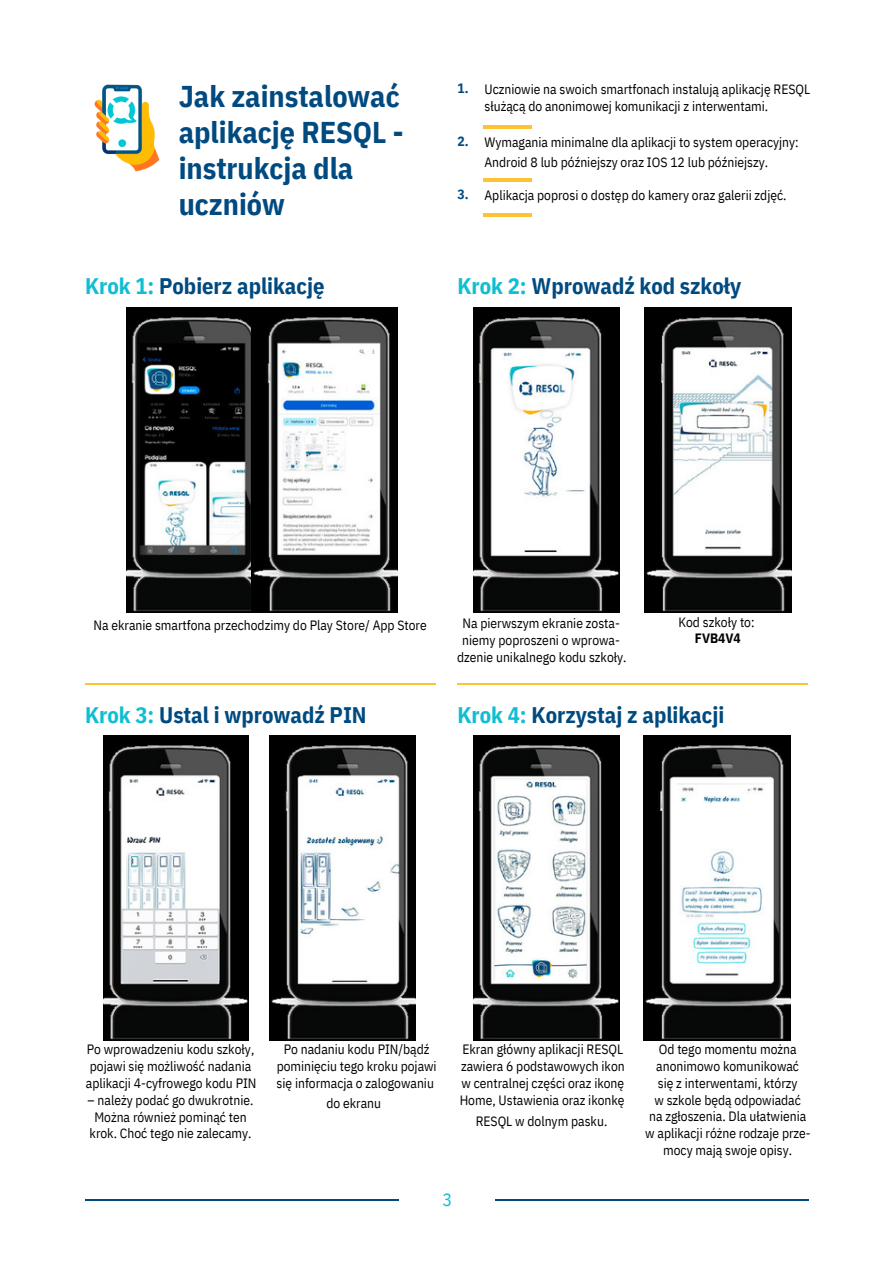
<style>
.page{position:relative;width:894px;height:1264px;background:#fff}
.page>*{position:absolute;margin:0;border:0;box-sizing:border-box;transform-origin:0 0}
.t1{font:700 30px/36px "IBM Plex Sans Cond";color:#004a80}
.t2{font:700 22.5px "IBM Plex Sans Cond";color:#004a80}
.t3{font:18px "IBM Plex Sans Cond";color:#10bed2}
.t4{font:13.5px/16.8px "IBM Plex Sans Cond";color:#000;text-align:center}
.t5{font:700 13.5px "IBM Plex Sans Cond";color:#004a80}
.t6{font:700 13.5px "IBM Plex Sans Cond";color:#000}
.s1{color:#10bed2}
</style>
<div class="page">
<hr style="left:85px;top:1199px;width:314px;height:1px;background:#004a80">
<img style="left:94px;top:84px;width:66px;height:88px">
<hr style="left:483px;top:126px;width:48px;height:3px;background:#fec232">
<hr style="left:483px;top:179px;width:48px;height:3px;background:#fec232">
<hr style="left:483px;top:214px;width:48px;height:3px;background:#fec232">
<hr style="left:494px;top:1199px;width:314px;height:1px;background:#004a80">
<img style="left:126px;top:307px;width:125px;height:305px">
<img style="left:251px;top:307px;width:146px;height:305px">
<img style="left:643px;top:735px;width:146px;height:305px">
<img style="left:473px;top:735px;width:146px;height:305px">
<img style="left:473px;top:307px;width:146px;height:305px">
<img style="left:644px;top:307px;width:146px;height:305px">
<img style="left:103px;top:735px;width:146px;height:305px">
<img style="left:269px;top:735px;width:146px;height:305px">
<hr style="left:85px;top:683px;width:351px;height:1px;background:#fec232">
<hr style="left:457px;top:683px;width:351px;height:1px;background:#fec232">
<p class="t1" style="left:179px;top:77px;width:226px">Jak zainstalować aplikację RESQL - instrukcja dla uczniów</p>
<p class="t2" style="left:85px;top:271px;width:241px"><span class="s1">Krok 1:</span> Pobierz aplikację</p>
<p class="t5" style="left:457px;top:79px;width:13px">1.</p>
<p class="t5" style="left:457px;top:132px;width:13px">2.</p>
<p class="t5" style="left:457px;top:185px;width:13px">3.</p>
<p class="t4" style="left:484px;top:80px;width:327px;text-align:left">Uczniowie na swoich smartfonach instalują aplikację RESQL służącą do anonimowej komunikacji z interwentami.</p>
<p class="t4" style="left:484px;top:133px;width:316px">Wymagania minimalne dla aplikacji to system operacyjny:</p>
<h3 class="t4" style="left:484px;top:153px;width:285px">Android 8 lub późniejszy oraz IOS 12 lub późniejszy.</h3>
<h2 class="t4" style="left:484px;top:186px;width:303px">Aplikacja poprosi o dostęp do kamery oraz galerii zdjęć.</h2>
<p class="t2" style="left:457px;top:271px;width:285px"><span class="s1">Krok 2:</span> Wprowadź kod szkoły</p>
<p class="t4" style="left:93px;top:616px;width:335px">Na ekranie smartfona przechodzimy do Play Store/ App Store</p>
<p class="t4" style="left:457px;top:614px;width:171px">Na pierwszym ekranie zosta&shy;niemy poproszeni o wprowa&shy;dzenie unikalnego kodu szkoły.</p>
<p class="t4" style="left:678px;top:613px;width:78px">Kod szkoły to:</p>
<p class="t6" style="left:694px;top:629px;width:47px">FVB4V4</p>
<p class="t2" style="left:85px;top:700px;width:283px"><span class="s1">Krok 3:</span> Ustal i wprowadź PIN</p>
<p class="t2" style="left:457px;top:700px;width:268px"><span class="s1">Krok 4:</span> Korzystaj z aplikacji</p>
<p class="t4" style="left:86px;top:1040px;width:172px;text-align:left">Po wprowadzeniu kodu szkoły, pojawi się możliwość nadania aplikacji 4-cyfrowego kodu PIN</p>
<p class="t4" style="left:88px;top:1091px;width:167px">– należy podać go dwukrotnie.<br>Można również pominąć ten krok. Choć tego nie zalecamy.</p>
<h2 class="t4" style="left:276px;top:1040px;width:162px">Po nadaniu kodu PIN/bądź pominięciu tego kroku pojawi się informacja o zalogowaniu</h2>
<p class="t4" style="left:326px;top:1094px;width:56px">do ekranu</p>
<p class="t4" style="left:459px;top:1040px;width:166px;text-align:justify">Ekran główny aplikacji RESQL zawiera 6 podstawowych ikon w centralnej części oraz ikonę Home, Ustawienia oraz ikonkę</p>
<h2 class="t4" style="left:475px;top:1112px;width:133px">RESQL w dolnym pasku.</h2>
<h2 class="t3" style="left:442px;top:1187px;width:11px">3</h2>
<p class="t4" style="left:645px;top:1040px;width:167px">Od tego momentu można anonimowo komunikować<br>się z interwentami, którzy<br>w szkole będą odpowiadać<br>na zgłoszenia. Dla ułatwienia w aplikacji różne rodzaje prze&shy;mocy mają swoje opisy.</p>
</div>
